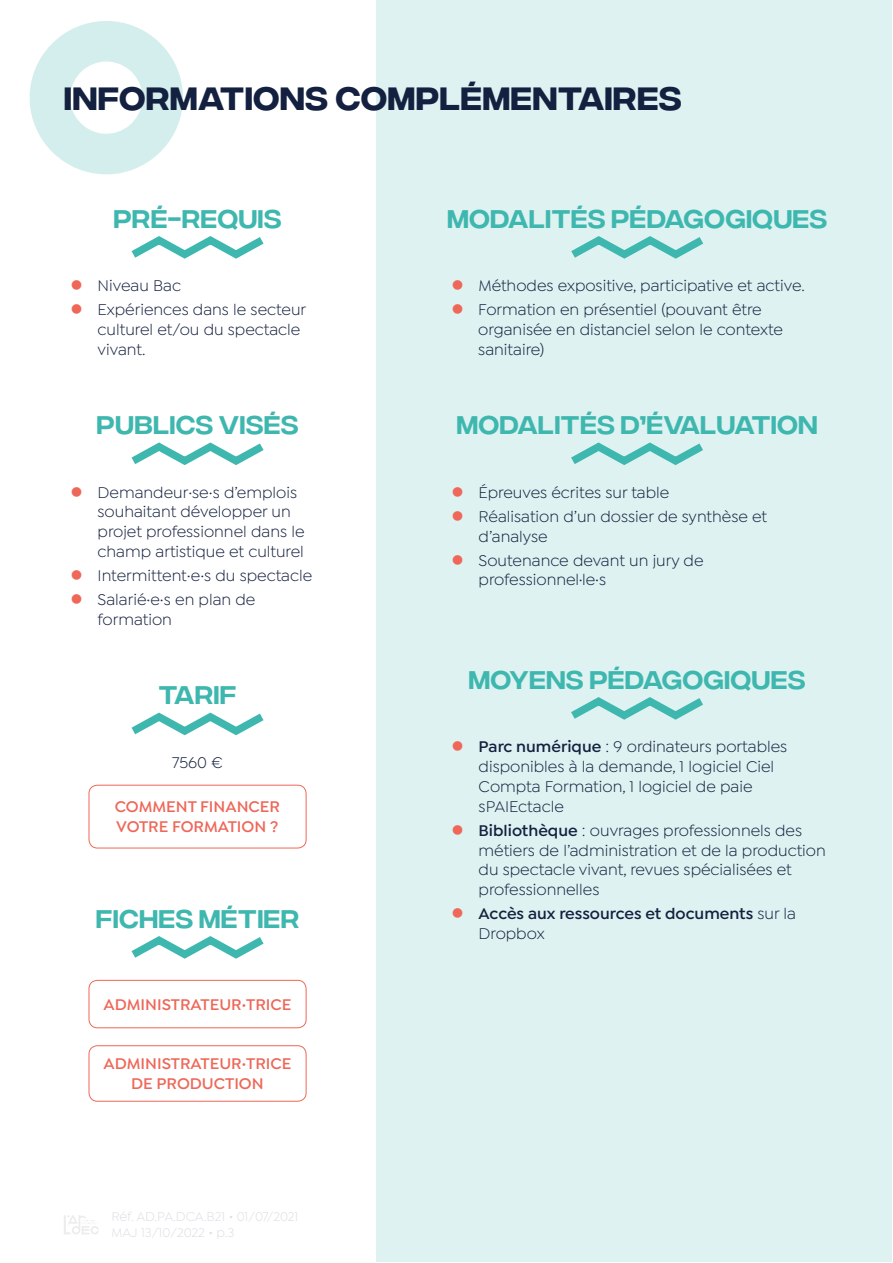
<style>
.page{position:relative;width:893px;height:1263px;background:#fff}
.page>*{position:absolute;margin:0;border:0;box-sizing:border-box;transform-origin:0 0}
.t1{font:500 32.25px "Integral CF";letter-spacing:.01em;color:#14203f}
.t2{font:25.5px "Integral CF";letter-spacing:.01em;color:#3eb7af}
.t3{font:16.5px/19.8px "Isidora Sans";color:#14203f}
.t4{font:600 16.5px/19.8px "Isidora Sans";color:#ee6758}
.t5{font:600 16.5px/19.8px "Isidora Sans";color:#14203f}
.t6{font:13.5px/16.2px "Isidora Sans";color:#dfdde3}
.s1{font-weight:600}
.s2{font-weight:400}
</style>
<div class="page">
<div style="left:376px;top:1px;width:516px;height:1261px;background:#def2f1"></div>
<svg style="left:64px;top:1215px;width:35px;height:19px"></svg>
<svg style="left:29px;top:21px;width:154px;height:153px"></svg>
<svg style="left:571px;top:442px;width:132px;height:23px"></svg>
<svg style="left:131px;top:712px;width:133px;height:24px"></svg>
<div style="left:89px;top:785px;width:217px;height:63px;border:1px solid #ee6758;border-radius:9px"></div>
<svg style="left:131px;top:236px;width:133px;height:23px"></svg>
<svg style="left:131px;top:442px;width:133px;height:23px"></svg>
<svg style="left:571px;top:236px;width:133px;height:23px"></svg>
<svg style="left:571px;top:697px;width:132px;height:23px"></svg>
<svg style="left:131px;top:936px;width:133px;height:23px"></svg>
<div style="left:89px;top:980px;width:217px;height:48px;border:1px solid #ee6758;border-radius:9px"></div>
<div style="left:89px;top:1045px;width:217px;height:56px;border:1px solid #ee6758;border-radius:9px"></div>
<h1 class="t1" style="left:64px;top:80px;width:619px">INFORMATIONS COMPLÉMENTAIRES</h1>
<h2 class="t2" style="left:113px;top:205px;width:19px">PRÉ</h2>
<h2 class="t2" style="left:168px;top:205px;width:115px">-REQUIS</h2>
<p class="t3" style="left:98px;top:274px;width:210px;line-height:24px">Niveau Bac<br>Expériences dans le secteur</p>
<p class="t3" style="left:98px;top:320px;width:204px">culturel et/ou du spectacle vivant.</p>
<h2 class="t2" style="left:97px;top:411px;width:203px">PUBLICS VISÉS</h2>
<p class="t3" style="left:98px;top:482px;width:208px">Demandeur·se·s d’emplois souhaitant développer un projet professionnel dans le champ artistique et culturel</p>
<p class="t3" style="left:98px;top:564px;width:216px;line-height:24px">Intermittent·e·s du spectacle<br>Salarié·e·s en plan de</p>
<p class="t3" style="left:98px;top:609px;width:76px">formation</p>
<h2 class="t2" style="left:159px;top:681px;width:19px">TAR</h2>
<h2 class="t2" style="left:214px;top:681px;width:23px">IF</h2>
<p class="t3" style="left:172px;top:752px;width:52px">7560 €</p>
<p class="t4" style="left:115px;top:797px;width:167px">COMMENT FINANCER<br>VOTRE FORMATION ?</p>
<h2 class="t2" style="left:96px;top:905px;width:205px">FICHES MÉTIER</h2>
<p class="t4" style="left:104px;top:994px;width:189px">ADMINISTRATEUR·TRICE</p>
<p class="t4" style="left:104px;top:1054px;width:189px;text-align:center">ADMINISTRATEUR·TRICE<br>DE PRODUCTION</p>
<p class="t6" style="left:111px;top:1208px;width:189px">Réf. AD.PA.DCA.B21 • 01/07/2021<br>MAJ 13/10/2022 • p.3</p>
<h2 class="t2" style="left:447px;top:205px;width:62px">MODAL</h2>
<h2 class="t2" style="left:545px;top:205px;width:104px">ITÉS PÉDAG</h2>
<h2 class="t2" style="left:704px;top:205px;width:125px">OGIQUES</h2>
<p class="t3" style="left:478px;top:274px;width:328px;line-height:24px">Méthodes expositive, participative et active.<br>Formation en présentiel (pouvant être</p>
<p class="t3" style="left:478px;top:320px;width:306px">organisée en distanciel selon le contexte sanitaire)</p>
<h2 class="t2" style="left:456px;top:411px;width:62px">MODAL</h2>
<h2 class="t2" style="left:554px;top:411px;width:265px">ITÉS D’ÉVALUATION</h2>
<p class="t3" style="left:479px;top:480px;width:290px;line-height:24px">Épreuves écrites sur table<br>Réalisation d’un dossier de synthèse et</p>
<p class="t3" style="left:479px;top:524px;width:226px;line-height:24px">d’analyse<br>Soutenance devant un jury de</p>
<p class="t3" style="left:479px;top:570px;width:129px">professionnel·le·s</p>
<h2 class="t2" style="left:469px;top:666px;width:338px">MOYENS PÉDAGOGIQUES</h2>
<p class="t3" style="left:479px;top:737px;width:310px"><span class="s1">PARC NUMÉRIQUE</span> : 9 ordinateurs portables disponibles à la demande, 1 logiciel Ciel Compta Formation, 1 logiciel de paie sPAIEctacle</p>
<p class="t3" style="left:479px;top:820px;width:349px"><span class="s1">BIBLIOTHÈQUE</span> : ouvrages professionnels des métiers de l’administration et de la production du spectacle vivant, revues spécialisées et professionnelles</p>
<p class="t5" style="left:479px;top:904px;width:319px">ACCÈS AUX RESSOURCES ET DOCUMENTS <span class="s2">sur la<br>Dropbox</span></p>
</div>
